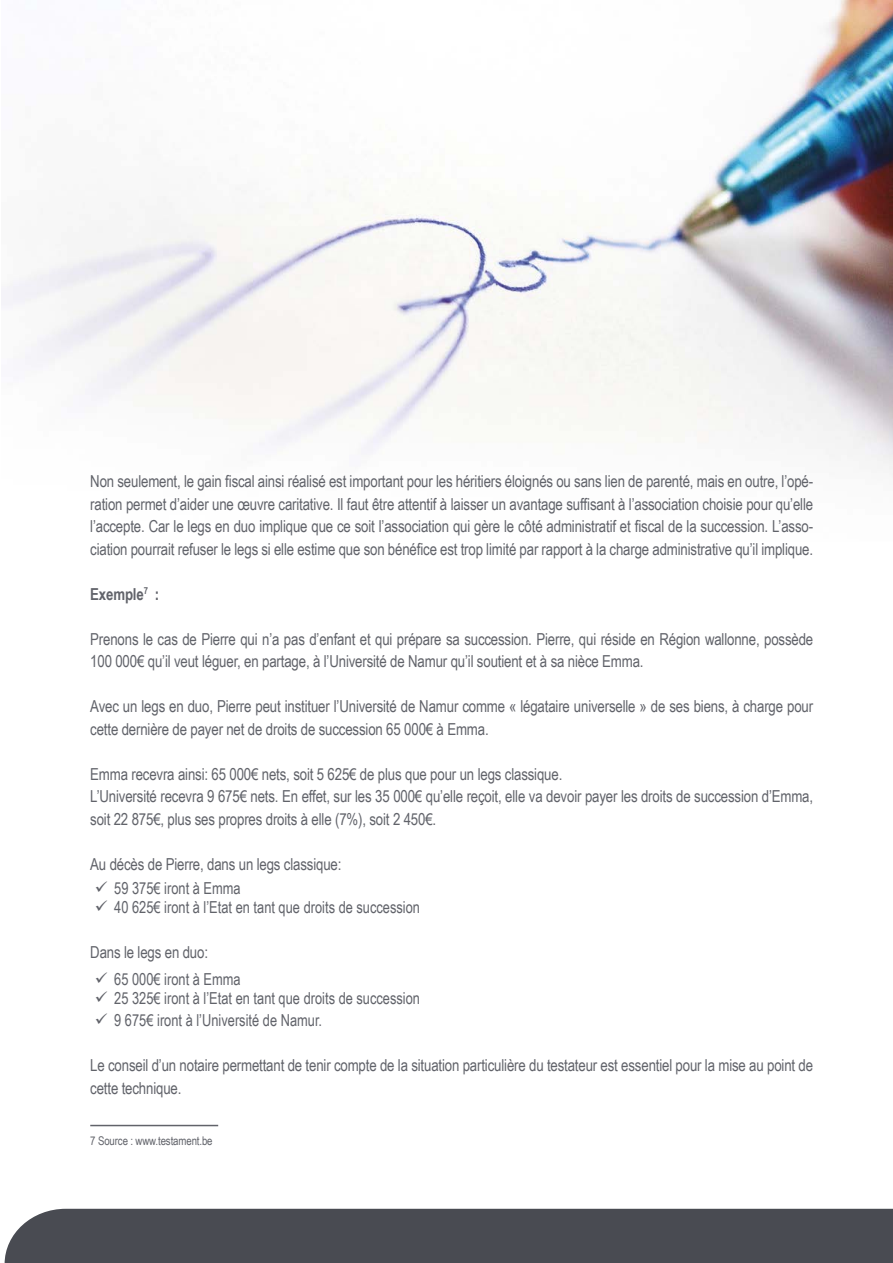
<style>
.page{position:relative;width:893px;height:1263px;background:#fff}
.page>*{position:absolute;margin:0;border:0;box-sizing:border-box;transform-origin:0 0}
.t1{font:16.5px/22.5px "Arial Narrow";letter-spacing:-.01em;color:#61636a}
.t2{font:16.5px "Arial Narrow";letter-spacing:-.01em;color:#61636a;scale:.95 1}
.t3{font:700 16.5px "Arial Narrow";letter-spacing:-.01em;color:#61636a}
.t4{font:12px "Arial Narrow";letter-spacing:-.01em;color:#61636a}
</style>
<div class="page">
<div style="left:5px;top:1209px;width:888px;height:54px;background:#494b52"></div>
<hr style="left:90px;top:1125px;width:128px;height:1px;background:#61636a">
<img style="left:1px;top:0;width:892px;height:477px">
<p class="t1" style="left:90px;top:469px;width:725px;text-align:justify">Non seulement, le gain fiscal ainsi réalisé est important pour les héritiers éloignés ou sans lien de parenté, mais en outre, l’opé&shy;ration permet d’aider une œuvre caritative. Il faut être attentif à laisser un avantage suffisant à l’association choisie pour qu’elle l’accepte. Car le legs en duo implique que ce soit l’association qui gère le côté administratif et fiscal de la succession. L’asso&shy;ciation pourrait refuser le legs si elle estime que son bénéfice est trop limité par rapport à la charge administrative qu’il implique.</p>
<p class="t3" style="left:90px;top:581px;width:71px">Exemple<sup>7</sup> :</p>
<p class="t1" style="left:90px;top:627px;width:724px">Prenons le cas de Pierre qui n’a pas d’enfant et qui prépare sa succession. Pierre, qui réside en Région wallonne, possède<br>100 000€ qu’il veut léguer, en partage, à l’Université de Namur qu’il soutient et à sa nièce Emma.</p>
<p class="t1" style="left:90px;top:694px;width:724px">Avec un legs en duo, Pierre peut instituer l’Université de Namur comme « légataire universelle » de ses biens, à charge pour cette dernière de payer net de droits de succession 65 000€ à Emma.</p>
<p class="t1" style="left:90px;top:762px;width:724px">Emma recevra ainsi: 65 000€ nets, soit 5 625€ de plus que pour un legs classique.<br>L’Université recevra 9 675€ nets. En effet, sur les 35 000€ qu’elle reçoit, elle va devoir payer les droits de succession d’Emma, soit 22 875€, plus ses propres droits à elle (7%), soit 2 450€.</p>
<p class="t1" style="left:90px;top:852px;width:253px">Au décès de Pierre, dans un legs classique:</p>
<p class="t2" style="left:95px;top:876px;width:155px">✓ 59 375€ iront à Emma</p>
<p class="t2" style="left:95px;top:895px;width:344px">✓ 40 625€ iront à l’Etat en tant que droits de succession</p>
<p class="t1" style="left:90px;top:940px;width:119px">Dans le legs en duo:</p>
<p class="t2" style="left:95px;top:967px;width:155px">✓ 65 000€ iront à Emma</p>
<p class="t2" style="left:95px;top:986px;width:344px">✓ 25 325€ iront à l’Etat en tant que droits de succession</p>
<p class="t2" style="left:95px;top:1008px;width:241px">✓ 9 675€ iront à l’Université de Namur.</p>
<p class="t1" style="left:90px;top:1053px;width:724px">Le conseil d’un notaire permettant de tenir compte de la situation particulière du testateur est essentiel pour la mise au point de cette technique.</p>
<p class="t4" style="left:90px;top:1132px;width:124px">7 Source : www.testament.be</p>
</div>
